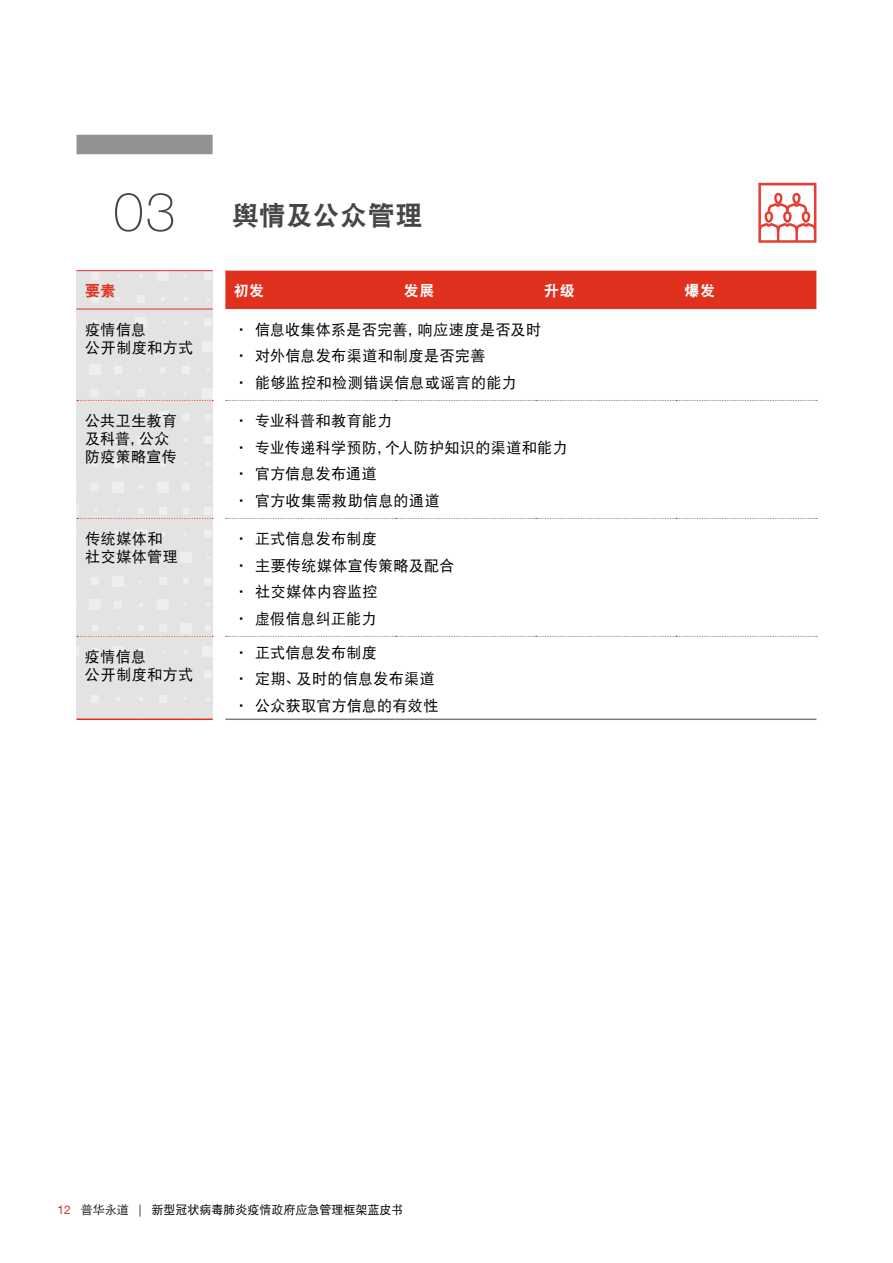
<style>
.page{position:relative;width:893px;height:1263px;background:#fff}
.page>*{position:absolute;margin:0;border:0;box-sizing:border-box;transform-origin:0 0}
.t1{font:27px "DFP Hei W9";letter-spacing:.015em;color:#464646}
.t2{font:15px/26.5px "DFP Hei W5";letter-spacing:.025em;color:#000}
.t3{font:15px/18px "DFP Hei W5";letter-spacing:.045em;color:#000}
.t4{font:15px "DFP Hei W9";letter-spacing:.035em;color:#fff}
.t5{font:15px "DFP Hei W9";color:#e0301e}
.t6{font:12px "DFP Hei W5";color:#000}
.s1{font-family:"Helvetica Neue";font-weight:100;font-size:54px}
.s2{font-family:"Sim Hei"}
.s3{font-family:"Helvetica Neue";color:#e0301e}
.s4{font-family:"Sim Hei";color:#2d2d2d}
.s5{font-family:"Helvetica Neue";color:#2d2d2d}
</style>
<div class="page">
<div style="left:77px;top:270px;width:136px;height:449px;background:#e3e3e3"></div>
<div style="left:204px;top:272px;width:8px;height:7px;background:#eee"></div>
<div style="left:204px;top:319px;width:8px;height:7px;background:#eee"></div>
<div style="left:203px;top:341px;width:11px;height:10px;background:#eee"></div>
<div style="left:203px;top:388px;width:11px;height:10px;background:#eee"></div>
<svg style="left:206px;top:414px;width:5px;height:5px"></svg>
<div style="left:204px;top:436px;width:8px;height:8px;background:#eee"></div>
<div style="left:204px;top:507px;width:8px;height:7px;background:#eee"></div>
<div style="left:204px;top:530px;width:8px;height:8px;background:#eee"></div>
<div style="left:204px;top:577px;width:8px;height:8px;background:#eee"></div>
<svg style="left:206px;top:603px;width:4px;height:3px"></svg>
<div style="left:203px;top:646px;width:11px;height:11px;background:#eee"></div>
<div style="left:204px;top:671px;width:8px;height:8px;background:#eee"></div>
<svg style="left:184px;top:297px;width:4px;height:4px"></svg>
<svg style="left:184px;top:321px;width:4px;height:3px"></svg>
<svg style="left:183px;top:343px;width:6px;height:6px"></svg>
<div style="left:182px;top:366px;width:8px;height:7px;background:#eee"></div>
<div style="left:182px;top:413px;width:8px;height:7px;background:#eee"></div>
<svg style="left:184px;top:438px;width:4px;height:4px"></svg>
<div style="left:182px;top:483px;width:8px;height:8px;background:#eee"></div>
<div style="left:180px;top:552px;width:11px;height:11px;background:#eee"></div>
<svg style="left:183px;top:578px;width:6px;height:6px"></svg>
<div style="left:180px;top:623px;width:11px;height:10px;background:#eee"></div>
<svg style="left:184px;top:650px;width:4px;height:3px"></svg>
<div style="left:182px;top:671px;width:8px;height:8px;background:#eee"></div>
<svg style="left:158px;top:271px;width:11px;height:10px"></svg>
<svg style="left:161px;top:297px;width:4px;height:4px"></svg>
<div style="left:159px;top:342px;width:8px;height:8px;background:#eee"></div>
<svg style="left:160px;top:367px;width:6px;height:5px"></svg>
<div style="left:158px;top:411px;width:11px;height:11px;background:#eee"></div>
<div style="left:159px;top:436px;width:8px;height:8px;background:#eee"></div>
<svg style="left:160px;top:461px;width:6px;height:5px"></svg>
<div style="left:158px;top:482px;width:11px;height:10px;background:#eee"></div>
<div style="left:159px;top:507px;width:8px;height:7px;background:#eee"></div>
<svg style="left:161px;top:532px;width:4px;height:4px"></svg>
<div style="left:159px;top:554px;width:8px;height:7px;background:#eee"></div>
<div style="left:159px;top:577px;width:8px;height:8px;background:#eee"></div>
<div style="left:158px;top:599px;width:11px;height:11px;background:#eee"></div>
<div style="left:159px;top:624px;width:8px;height:8px;background:#eee"></div>
<div style="left:159px;top:671px;width:8px;height:8px;background:#eee"></div>
<div style="left:159px;top:695px;width:8px;height:7px;background:#eee"></div>
<svg style="left:139px;top:274px;width:4px;height:3px"></svg>
<div style="left:137px;top:295px;width:8px;height:8px;background:#eee"></div>
<div style="left:135px;top:317px;width:11px;height:11px;background:#eee"></div>
<div style="left:137px;top:342px;width:8px;height:8px;background:#eee"></div>
<div style="left:137px;top:389px;width:8px;height:8px;background:#eee"></div>
<svg style="left:138px;top:414px;width:5px;height:5px"></svg>
<div style="left:137px;top:436px;width:8px;height:8px;background:#eee"></div>
<svg style="left:139px;top:462px;width:4px;height:3px"></svg>
<svg style="left:139px;top:485px;width:4px;height:4px"></svg>
<div style="left:135px;top:529px;width:11px;height:10px;background:#eee"></div>
<div style="left:137px;top:554px;width:8px;height:7px;background:#eee"></div>
<svg style="left:139px;top:603px;width:4px;height:3px"></svg>
<div style="left:137px;top:648px;width:8px;height:7px;background:#eee"></div>
<div style="left:135px;top:670px;width:11px;height:10px;background:#eee"></div>
<svg style="left:139px;top:697px;width:4px;height:3px"></svg>
<svg style="left:116px;top:297px;width:4px;height:4px"></svg>
<svg style="left:115px;top:343px;width:6px;height:6px"></svg>
<div style="left:114px;top:366px;width:8px;height:7px;background:#eee"></div>
<svg style="left:115px;top:437px;width:6px;height:6px"></svg>
<div style="left:114px;top:460px;width:8px;height:7px;background:#eee"></div>
<div style="left:113px;top:482px;width:11px;height:10px;background:#eee"></div>
<div style="left:114px;top:530px;width:8px;height:8px;background:#eee"></div>
<svg style="left:116px;top:556px;width:4px;height:3px"></svg>
<div style="left:113px;top:576px;width:11px;height:10px;background:#eee"></div>
<div style="left:114px;top:601px;width:8px;height:7px;background:#eee"></div>
<div style="left:113px;top:646px;width:11px;height:11px;background:#eee"></div>
<div style="left:114px;top:671px;width:8px;height:8px;background:#eee"></div>
<svg style="left:116px;top:697px;width:4px;height:3px"></svg>
<div style="left:92px;top:272px;width:7px;height:7px;background:#eee"></div>
<div style="left:92px;top:295px;width:7px;height:8px;background:#eee"></div>
<svg style="left:93px;top:320px;width:5px;height:5px"></svg>
<svg style="left:93px;top:344px;width:4px;height:4px"></svg>
<div style="left:90px;top:364px;width:11px;height:11px;background:#eee"></div>
<div style="left:92px;top:389px;width:7px;height:8px;background:#eee"></div>
<svg style="left:93px;top:415px;width:4px;height:3px"></svg>
<div style="left:90px;top:435px;width:11px;height:10px;background:#eee"></div>
<svg style="left:93px;top:461px;width:5px;height:5px"></svg>
<div style="left:92px;top:483px;width:7px;height:8px;background:#eee"></div>
<svg style="left:93px;top:531px;width:5px;height:6px"></svg>
<div style="left:92px;top:554px;width:7px;height:7px;background:#eee"></div>
<div style="left:92px;top:577px;width:7px;height:8px;background:#eee"></div>
<div style="left:90px;top:599px;width:11px;height:11px;background:#eee"></div>
<div style="left:92px;top:648px;width:7px;height:7px;background:#eee"></div>
<svg style="left:93px;top:672px;width:5px;height:6px"></svg>
<div style="left:92px;top:695px;width:7px;height:7px;background:#eee"></div>
<div style="left:67px;top:505px;width:11px;height:11px;background:#fff"></div>
<div style="left:67px;top:646px;width:11px;height:11px;background:#fff"></div>
<svg style="left:758px;top:183px;width:58px;height:60px"></svg>
<div style="left:77px;top:135px;width:136px;height:19px;background:#929292"></div>
<div style="left:225px;top:271px;width:591px;height:38px;background:#e0301e"></div>
<hr style="left:77px;top:400px;width:135px;height:1px;background:#fff">
<hr style="left:77px;top:518px;width:135px;height:1px;background:#fff">
<hr style="left:77px;top:309px;width:136px;height:1px;background:#e0301e">
<svg style="left:226px;top:400px;width:591px;height:1px"></svg>
<svg style="left:226px;top:518px;width:591px;height:1px"></svg>
<svg style="left:226px;top:636px;width:591px;height:1px"></svg>
<hr style="left:77px;top:270px;width:136px;height:1px;background:#e83e32">
<svg style="left:76px;top:391px;width:135px;height:10px"></svg>
<svg style="left:77px;top:508px;width:134px;height:11px"></svg>
<svg style="left:76px;top:625px;width:130px;height:12px"></svg>
<svg style="left:206px;top:625px;width:7px;height:12px"></svg>
<hr style="left:77px;top:718px;width:136px;height:2px;background:#e0301e">
<hr style="left:225px;top:718px;width:170px;height:2px;background:#7d7d7d">
<hr style="left:395px;top:718px;width:141px;height:2px;background:#7d7d7d">
<hr style="left:536px;top:718px;width:140px;height:2px;background:#7d7d7d">
<hr style="left:676px;top:718px;width:140px;height:2px;background:#7d7d7d">
<h1 class="t1" style="left:113px;top:201px;width:310px"><span class="s1">03</span> 舆情及公众管理</h1>
<p class="t5" style="left:85px;top:283px;width:32px">要素</p>
<p class="t4" style="left:234px;top:283px;width:32px">初发</p>
<p class="t4" style="left:404px;top:283px;width:32px">发展</p>
<p class="t4" style="left:544px;top:283px;width:32px">升级</p>
<p class="t4" style="left:685px;top:283px;width:32px">爆发</p>
<p class="t2" style="left:85px;top:320px;width:110px;line-height:18px">疫情信息<br>公开制度和方式</p>
<p class="t2" style="left:234px;top:316px;width:309px"><span class="s2">·</span> 信息收集体系是否完善，响应速度是否及时<span class="s2">·</span> 对外信息发布渠道和制度是否完善<br><span class="s2">·</span> 能够监控和检测错误信息或谣言的能力</p>
<p class="t2" style="left:85px;top:411px;width:94px;line-height:18px">公共卫生教育及科普，公众防疫策略宣传</p>
<p class="t2" style="left:234px;top:407px;width:335px"><span class="s2">·</span> 专业科普和教育能力<br><span class="s2">·</span> 专业传递科学预防，个人防护知识的渠道和能力<span class="s2">·</span> 官方信息发布通道<br><span class="s2">·</span> 官方收集需救助信息的通道</p>
<p class="t3" style="left:85px;top:529px;width:94px">传统媒体和社交媒体管理</p>
<p class="t2" style="left:234px;top:525px;width:222px"><span class="s2">·</span> 正式信息发布制度<br><span class="s2">·</span> 主要传统媒体宣传策略及配合<span class="s2">·</span> 社交媒体内容监控<br><span class="s2">·</span> 虚假信息纠正能力</p>
<p class="t2" style="left:85px;top:647px;width:110px;line-height:18px">疫情信息<br>公开制度和方式</p>
<p class="t2" style="left:234px;top:639px;width:206px"><span class="s2">·</span> 正式信息发布制度<br><span class="s2">·</span> 定期、及时的信息发布渠道<span class="s2">·</span> 公众获取官方信息的有效性</p>
<p class="t6" style="left:57px;top:1203px;width:348px"><span class="s3">12</span> <span class="s4">普华永道</span> <span class="s5">|</span> 新型冠状病毒肺炎疫情政府应急管理框架蓝皮书</p>
</div>
